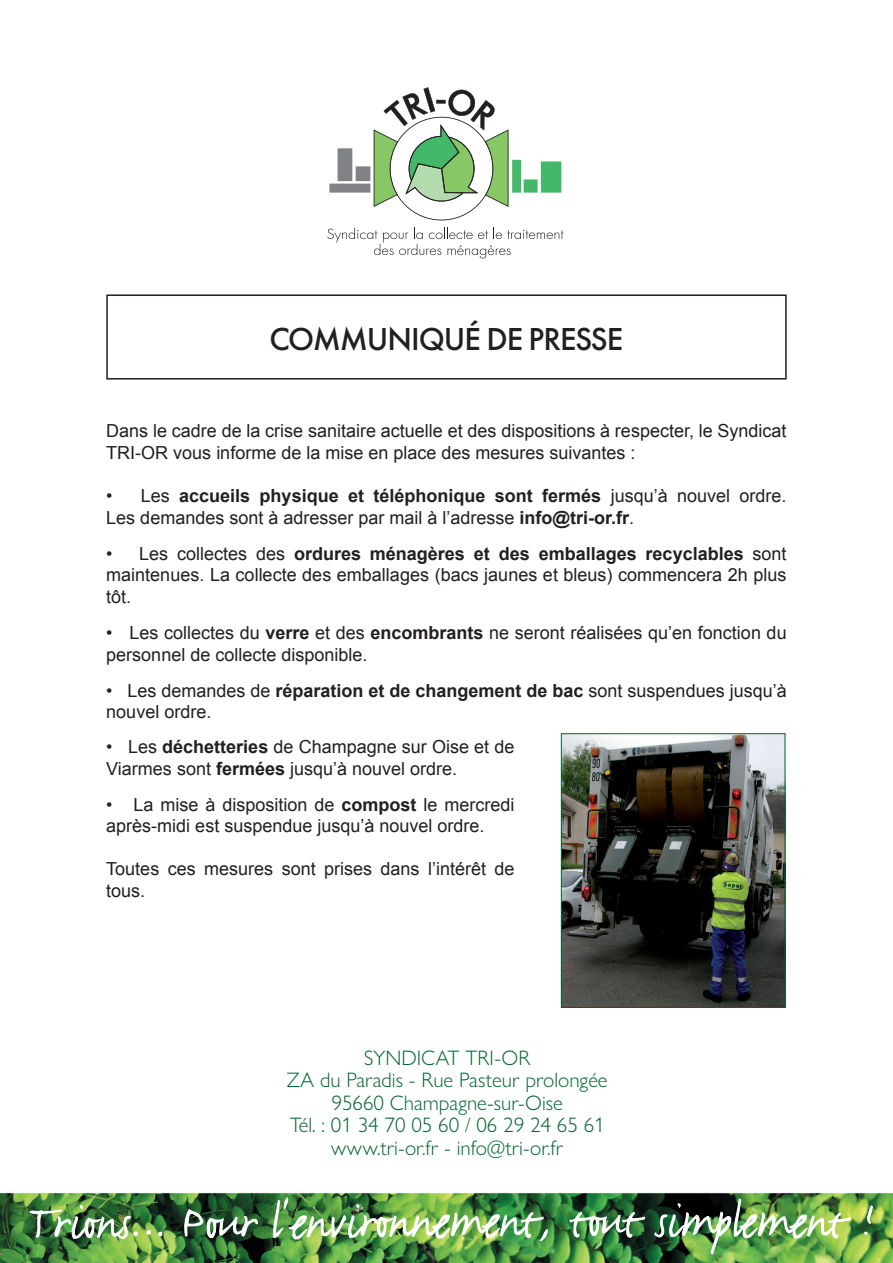
<style>
.page{position:relative;width:893px;height:1263px;background:#fff}
.page>*{position:absolute;margin:0;border:0;box-sizing:border-box;transform-origin:0 0}
.t1{font:500 33px "Futura PT";letter-spacing:-.03em;color:#231f20}
.t2{font:300 21px/22.5px "Gill Sans Nova";color:#00652e;text-align:center}
.t3{font:18px/21.6px "Arial";color:#231f20}
.s1{font-weight:700}
</style>
<div class="page">
<img style="left:0;top:1192px;width:893px;height:71px">
<img style="left:29px;top:1205px;width:134px;height:34px">
<svg style="left:184px;top:1208px;width:74px;height:31px"></svg>
<img style="left:273px;top:1197px;width:276px;height:44px">
<svg style="left:569px;top:1211px;width:76px;height:26px"></svg>
<img style="left:654px;top:1198px;width:197px;height:56px">
<svg style="left:864px;top:1205px;width:10px;height:30px"></svg>
<svg style="left:329px;top:87px;width:232px;height:133px"></svg>
<svg style="left:327px;top:228px;width:236px;height:30px"></svg>
<div style="left:106px;top:294px;width:681px;height:85px;border:2px solid #231f20"></div>
<img style="left:563px;top:735px;width:220px;height:271px">
<div style="left:561px;top:733px;width:224px;height:275px;border:1px solid #00652e"></div>
<h1 class="t1" style="left:270px;top:319px;width:355px">COMMUNIQUÉ DE PRESSE</h1>
<p class="t3" style="left:106px;top:420px;width:682px">Dans le cadre de la crise sanitaire actuelle et des dispositions à respecter, le Syndicat<br>TRI-OR vous informe de la mise en place des mesures suivantes :</p>
<p class="t3" style="left:106px;top:485px;width:682px">• Les <span class="s1">accueils physique et téléphonique sont fermés</span> jusqu’à nouvel ordre.<br>Les demandes sont à adresser par mail à l’adresse <span class="s1">info@tri-or.fr</span>.</p>
<p class="t3" style="left:106px;top:543px;width:682px;text-align:justify">• Les collectes des <span class="s1">ordures ménagères et des emballages recyclables</span> sont maintenues. La collecte des emballages (bacs jaunes et bleus) commencera 2h plus tôt.</p>
<p class="t3" style="left:106px;top:622px;width:682px">• Les collectes du <span class="s1">verre</span> et des <span class="s1">encombrants</span> ne seront réalisées qu’en fonction du personnel de collecte disponible.</p>
<p class="t3" style="left:106px;top:680px;width:682px">• Les demandes de <span class="s1">réparation et de changement de bac</span> sont suspendues jusqu’à nouvel ordre.</p>
<p class="t3" style="left:106px;top:736px;width:410px">• Les <span class="s1">déchetteries</span> de Champagne sur Oise et de<br>Viarmes sont <span class="s1">fermées</span> jusqu’à nouvel ordre.</p>
<p class="t3" style="left:106px;top:794px;width:410px">• La mise à disposition de <span class="s1">compost</span> le mercredi après-midi est suspendue jusqu’à nouvel ordre.</p>
<p class="t3" style="left:106px;top:858px;width:410px">Toutes ces mesures sont prises dans l’intérêt de tous.</p>
<p class="t2" style="left:287px;top:1046px;width:322px">SYNDICAT TRI-OR<br>ZA du Paradis - Rue Pasteur prolongée<br>95660 Champagne-sur-Oise<br>Tél. : 01 34 70 05 60 / 06 29 24 65 61 www.tri-or.fr - info@tri-or.fr</p>
</div>
